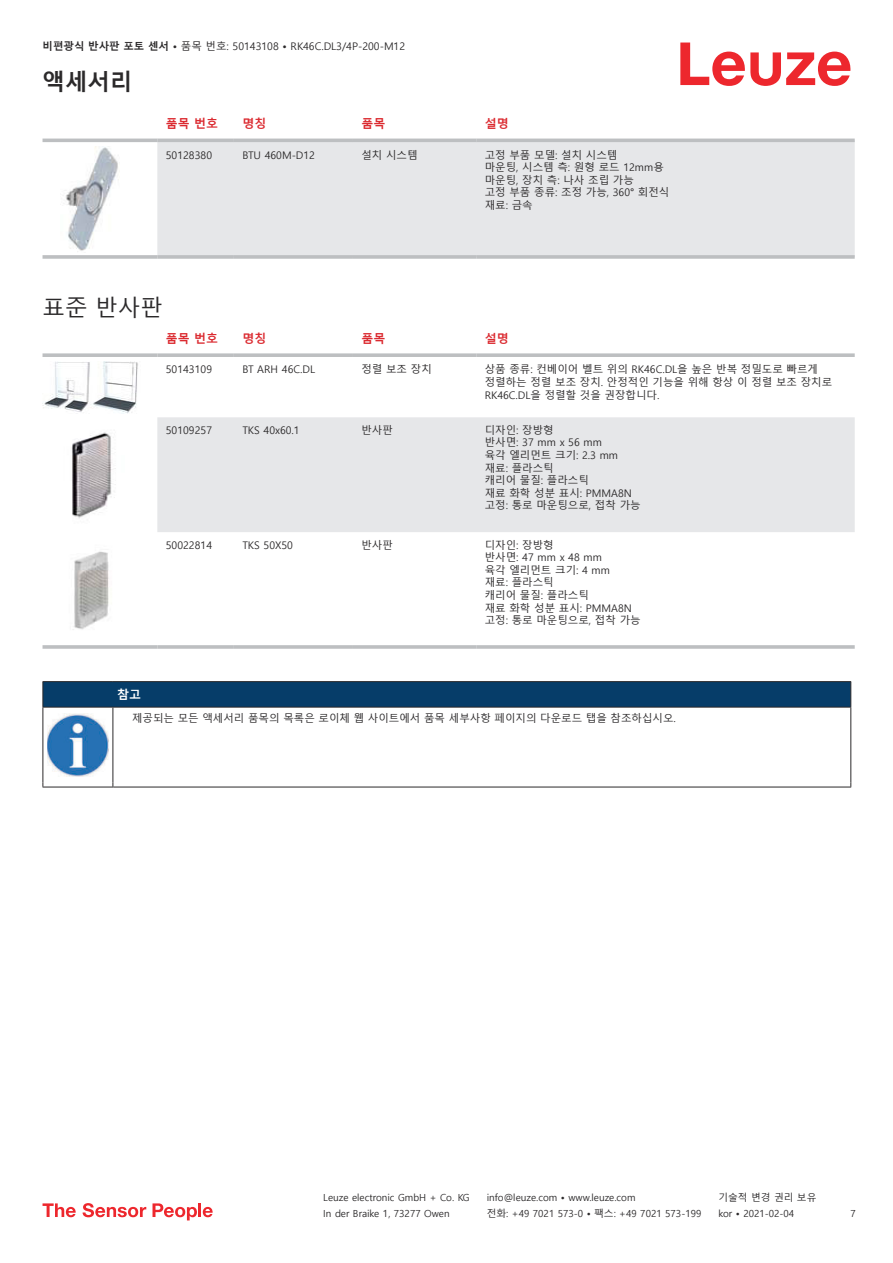
<style>
.page{position:relative;width:893px;height:1263px;background:#fff}
.page>*{position:absolute;margin:0;border:0;box-sizing:border-box;transform-origin:0 0}
.t1{font:22.5px "Malgun Gothic";color:#2b292a}
.t2{font:700 22.5px "Malgun Gothic";color:#2b292a}
.t3{font:700 12px "Malgun Gothic";color:#db2a30}
.t4{font:700 12px "Malgun Gothic";color:#fff}
.t5{font:10.5px/12.6px "Malgun Gothic";color:#2b292a}
.t6{font:9.75px "Malgun Gothic";color:#2b292a}
.s1{font-weight:700}
</style>
<div class="page">
<svg style="left:680px;top:43px;width:170px;height:43px"></svg>
<svg style="left:43px;top:138px;width:812px;height:1px"></svg>
<div style="left:157px;top:142px;width:698px;height:113px;background:#e6e7e9"></div>
<hr style="left:43px;top:139px;width:114px;height:3px;background:#bdbfc1">
<hr style="left:157px;top:139px;width:77px;height:3px;background:#bdbfc1">
<hr style="left:234px;top:139px;width:119px;height:3px;background:#bdbfc1">
<hr style="left:353px;top:139px;width:123px;height:3px;background:#bdbfc1">
<hr style="left:476px;top:139px;width:379px;height:3px;background:#bdbfc1">
<svg style="left:43px;top:255px;width:114px;height:4px"></svg>
<hr style="left:157px;top:255px;width:77px;height:4px;background:#bdbfc1">
<svg style="left:234px;top:255px;width:119px;height:4px"></svg>
<svg style="left:353px;top:255px;width:123px;height:4px"></svg>
<hr style="left:476px;top:255px;width:379px;height:4px;background:#bdbfc1">
<img style="left:65px;top:146px;width:54px;height:106px">
<div style="left:157px;top:417px;width:698px;height:115px;background:#e6e7e9"></div>
<svg style="left:43px;top:353px;width:114px;height:4px"></svg>
<svg style="left:157px;top:353px;width:77px;height:4px"></svg>
<svg style="left:234px;top:353px;width:119px;height:4px"></svg>
<svg style="left:353px;top:353px;width:123px;height:4px"></svg>
<svg style="left:476px;top:353px;width:379px;height:4px;fill:#bec0c1"></svg>
<hr style="left:43px;top:645px;width:114px;height:4px;background:#bdbfc1">
<hr style="left:157px;top:645px;width:77px;height:4px;background:#c8cacc">
<hr style="left:234px;top:645px;width:119px;height:4px;background:#c3c5c7">
<hr style="left:353px;top:645px;width:123px;height:4px;background:#bdbfc1">
<hr style="left:476px;top:645px;width:379px;height:4px;background:#c8cacc">
<img style="left:43px;top:361px;width:95px;height:52px">
<img style="left:72px;top:432px;width:44px;height:87px">
<img style="left:73px;top:551px;width:36px;height:79px">
<svg style="left:44px;top:708px;width:806px;height:79px"></svg>
<hr style="left:43px;top:681px;width:70px;height:1px;background:#2b292a">
<hr style="left:43px;top:707px;width:70px;height:1px;background:#2b292a">
<hr style="left:113px;top:681px;width:738px;height:1px;background:#2b292a">
<svg style="left:43px;top:682px;width:808px;height:25px"></svg>
<hr style="left:113px;top:707px;width:738px;height:1px;background:#2b292a">
<hr style="left:43px;top:707px;width:1px;height:75px;background:#2b292a">
<hr style="left:113px;top:707px;width:1px;height:75px;background:#2b292a">
<hr style="left:850px;top:707px;width:1px;height:75px;background:#2b292a">
<hr style="left:43px;top:787px;width:70px;height:1px;background:#2b292a">
<hr style="left:113px;top:787px;width:738px;height:1px;background:#2b292a">
<img style="left:47px;top:713px;width:61px;height:63px">
<div style="left:115px;top:708px;width:734px;height:20px;background:#fff"></div>
<svg style="left:43px;top:1203px;width:33px;height:14px"></svg>
<svg style="left:83px;top:1203px;width:63px;height:14px"></svg>
<svg style="left:153px;top:1203px;width:44px;height:17px"></svg>
<hr style="left:198px;top:1203px;width:3px;height:14px;background:#ed272d">
<svg style="left:203px;top:1207px;width:10px;height:10px"></svg>
<p class="t5" style="left:43px;top:40px;width:364px"><span class="s1">비편광식 반사판 포토 센서 •</span> 품목 번호: 50143108 <span class="s1">•</span> RK46C.DL3/4P-200-M12</p>
<h1 class="t2" style="left:43px;top:69px;width:91px">액세서리</h1>
<p class="t3" style="left:166px;top:116px;width:54px">품목 번호</p>
<p class="t3" style="left:242px;top:116px;width:25px">명칭</p>
<p class="t3" style="left:361px;top:116px;width:25px">품목</p>
<p class="t3" style="left:485px;top:116px;width:25px">설명</p>
<p class="t5" style="left:166px;top:149px;width:48px">50128380</p>
<p class="t5" style="left:242px;top:149px;width:74px">BTU 460M-D12</p>
<p class="t5" style="left:361px;top:149px;width:58px">설치 시스템</p>
<p class="t5" style="left:485px;top:149px;width:186px">고정 부품 모델: 설치 시스템<br>마운팅, 시스템 측: 원형 로드 12mm용 마운팅, 장치 측: 나사 조립 가능<br>고정 부품 종류: 조정 가능, 360° 회전식 재료: 금속</p>
<h1 class="t1" style="left:43px;top:295px;width:122px">표준 반사판</h1>
<p class="t3" style="left:166px;top:331px;width:54px">품목 번호</p>
<p class="t3" style="left:242px;top:331px;width:25px">명칭</p>
<p class="t3" style="left:361px;top:331px;width:25px">품목</p>
<p class="t3" style="left:485px;top:331px;width:25px">설명</p>
<p class="t5" style="left:166px;top:364px;width:48px">50143109</p>
<p class="t5" style="left:242px;top:364px;width:74px">BT ARH 46C.DL</p>
<p class="t5" style="left:361px;top:364px;width:72px">정렬 보조 장치</p>
<p class="t5" style="left:485px;top:364px;width:349px">상품 종류: 컨베이어 벨트 위의 RK46C.DL을 높은 반복 정밀도로 빠르게 정렬하는 정렬 보조 장치. 안정적인 기능을 위해 항상 이 정렬 보조 장치로<br>RK46C.DL을 정렬할 것을 권장합니다.</p>
<p class="t5" style="left:166px;top:424px;width:48px">50109257</p>
<p class="t5" style="left:242px;top:424px;width:59px">TKS 40x60.1</p>
<p class="t5" style="left:361px;top:424px;width:33px">반사판</p>
<p class="t5" style="left:485px;top:424px;width:157px">디자인: 장방형<br>반사면: 37 mm x 56 mm<br>육각 엘리먼트 크기: 2.3 mm 재료: 플라스틱<br>캐리어 물질: 플라스틱<br>재료 화학 성분 표시: PMMA8N 고정: 통로 마운팅으로, 접착 가능</p>
<p class="t5" style="left:166px;top:539px;width:48px">50022814</p>
<p class="t5" style="left:242px;top:539px;width:52px">TKS 50X50</p>
<p class="t5" style="left:361px;top:539px;width:33px">반사판</p>
<p class="t5" style="left:485px;top:539px;width:157px">디자인: 장방형<br>반사면: 47 mm x 48 mm<br>육각 엘리먼트 크기: 4 mm<br>재료: 플라스틱<br>캐리어 물질: 플라스틱<br>재료 화학 성분 표시: PMMA8N 고정: 통로 마운팅으로, 접착 가능</p>
<p class="t4" style="left:117px;top:688px;width:25px">참고</p>
<p class="t5" style="left:132px;top:712px;width:545px">제공되는 모든 액세서리 품목의 목록은 로이체 웹 사이트에서 품목 세부사항 페이지의 다운로드 탭을 참조하십시오.</p>
<p class="t6" style="left:323px;top:1192px;width:148px">Leuze electronic GmbH + Co. KG</p>
<p class="t6" style="left:487px;top:1192px;width:150px">info@leuze.com • www.leuze.com</p>
<p class="t6" style="left:718px;top:1192px;width:100px">기술적 변경 권리 보유</p>
<p class="t6" style="left:323px;top:1208px;width:128px">In der Braike 1, 73277 Owen</p>
<p class="t6" style="left:487px;top:1208px;width:216px">전화: +49 7021 573-0 • 팩스: +49 7021 573-199</p>
<p class="t6" style="left:718px;top:1208px;width:77px">kor • 2021-02-04</p>
<p class="t6" style="left:850px;top:1208px;width:7px">7</p>
</div>
